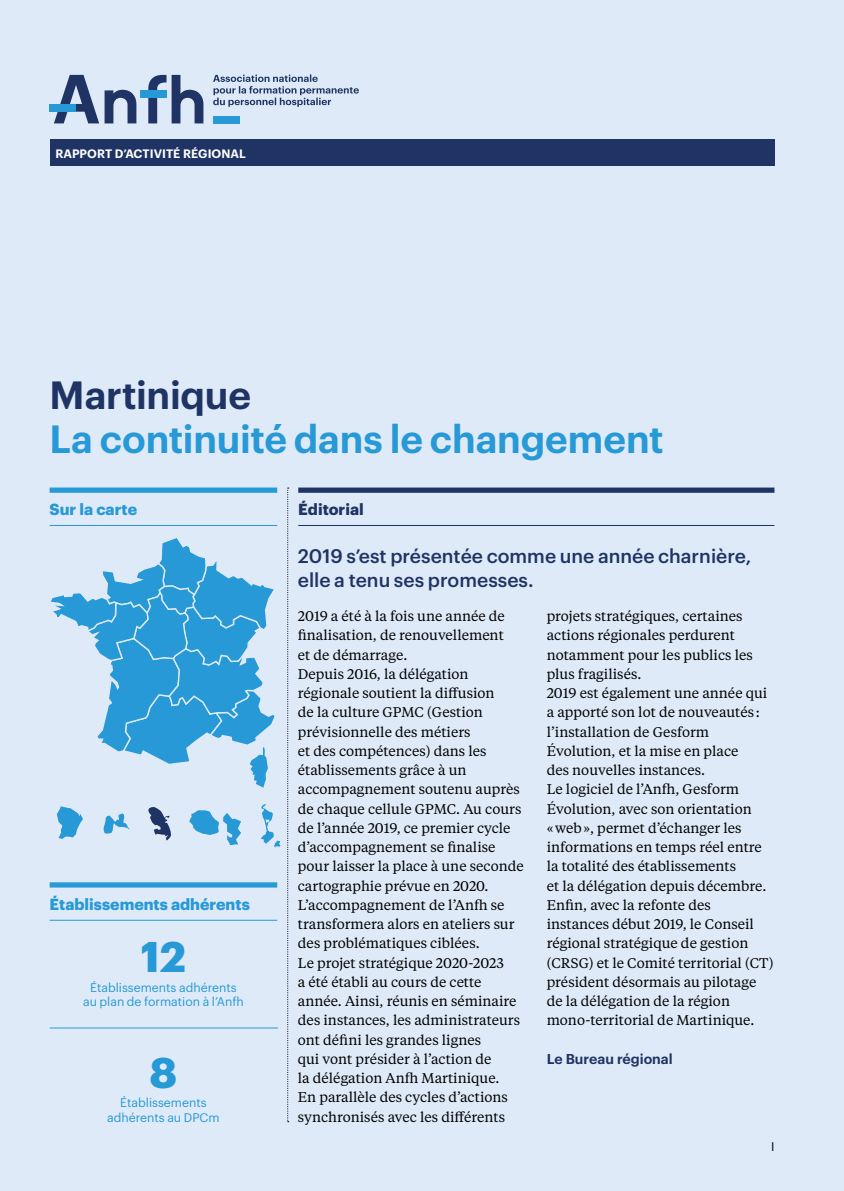
<style>
.page{position:relative;width:844px;height:1191px;background:#fff}
.page>*{position:absolute;margin:0;border:0;box-sizing:border-box;transform-origin:0 0}
.t1{font:700 42px "Graphik";color:#2699d6}
.t2{font:600 38.5px "Graphik";letter-spacing:-.005em;color:#2699d6}
.t3{font:600 38.5px "Graphik";letter-spacing:-.005em;color:#1f3464}
.t4{font:500 19.25px/24.2px "Graphik";color:#1f3464}
.t5{font:700 15.75px "Graphik";color:#2699d6}
.t6{font:700 15.75px "Graphik";color:#1f3464}
.t7{font:14px/19.2px "Tiempos Text";color:#000}
.t8{font:600 14px "Graphik";color:#1f3464}
.t9{font:12.25px/14.5px "Graphik";color:#2699d6;text-align:center}
.t10{font:12.25px "Graphik";color:#000}
.t11{font:600 11.9px "Graphik";letter-spacing:.005em;color:#fff}
</style>
<div class="page">
<div style="left:0;top:0;width:843px;height:1191px;background:#dfeaf8"></div>
<svg style="left:54px;top:75px;width:82px;height:48px"></svg>
<svg style="left:148px;top:75px;width:55px;height:48px"></svg>
<div style="left:140px;top:90px;width:26px;height:8px;background:#2699d6"></div>
<div style="left:213px;top:116px;width:26px;height:7px;background:#2699d6"></div>
<div style="left:50px;top:104px;width:26px;height:8px;background:#2699d6"></div>
<svg style="left:213px;top:74px;width:146px;height:33px"></svg>
<div style="left:50px;top:139px;width:724px;height:27px;background:#1f3464"></div>
<svg style="left:287px;top:487px;width:2px;height:635px"></svg>
<hr style="left:50px;top:1027px;width:228px;height:1px;background:#2699d6">
<svg style="left:51px;top:538px;width:224px;height:250px"></svg>
<svg style="left:189px;top:810px;width:52px;height:36px"></svg>
<svg style="left:57px;top:806px;width:26px;height:33px"></svg>
<svg style="left:148px;top:807px;width:23px;height:33px"></svg>
<svg style="left:103px;top:813px;width:27px;height:20px"></svg>
<svg style="left:261px;top:804px;width:19px;height:43px"></svg>
<div style="left:50px;top:487px;width:227px;height:6px;background:#2699d6"></div>
<hr style="left:50px;top:525px;width:227px;height:1px;background:#2699d6">
<div style="left:298px;top:487px;width:476px;height:6px;background:#1f3464"></div>
<hr style="left:298px;top:525px;width:476px;height:1px;background:#1f3464">
<div style="left:50px;top:882px;width:227px;height:5px;background:#2699d6"></div>
<hr style="left:50px;top:919px;width:227px;height:1px;background:#2699d6">
<p class="t11" style="left:55px;top:144px;width:192px">RAPPORT D’ACTIVITÉ RÉGIONAL</p>
<h2 class="t3" style="left:50px;top:366px;width:203px">Martinique</h2>
<h2 class="t2" style="left:50px;top:409px;width:615px">La continuité dans le changement</h2>
<p class="t5" style="left:50px;top:497px;width:89px">Sur la carte</p>
<p class="t6" style="left:298px;top:497px;width:67px">Éditorial</p>
<p class="t5" style="left:50px;top:892px;width:202px">Établissements adhérents</p>
<h1 class="t1" style="left:141px;top:924px;width:46px">12</h1>
<p class="t9" style="left:83px;top:979px;width:162px">Établissements adhérents au plan de formation à l’Anfh</p>
<h1 class="t1" style="left:149px;top:1040px;width:29px">8</h1>
<p class="t9" style="left:107px;top:1094px;width:114px">Établissements adhérents au DPCm</p>
<h3 class="t4" style="left:298px;top:542px;width:455px">2019 s’est présentée comme une année charnière, elle a tenu ses promesses.</h3>
<p class="t7" style="left:298px;top:606px;width:227px">2019 a été à la fois une année de finalisation, de renouvellement<br>et de démarrage.<br>Depuis 2016, la délégation régionale soutient la diffusion<br>de la culture GPMC (Gestion prévisionnelle des métiers<br>et des compétences) dans les établissements grâce à un accompagnement soutenu auprès de chaque cellule GPMC. Au cours de l’année 2019, ce premier cycle d’accompagnement se finalise pour laisser la place à une seconde cartographie prévue en 2020.<br>L’accompagnement de l’Anfh se transformera alors en ateliers sur des problématiques ciblées.<br>Le projet stratégique 2020-2023<br>a été établi au cours de cette année. Ainsi, réunis en séminaire des instances, les administrateurs ont défini les grandes lignes<br>qui vont présider à l’action de<br>la délégation Anfh Martinique.<br>En parallèle des cycles d’actions synchronisés avec les différents</p>
<p class="t7" style="left:546px;top:606px;width:228px">projets stratégiques, certaines actions régionales perdurent notamment pour les publics les plus fragilisés.<br>2019 est également une année qui a apporté son lot de nouveautés : l’installation de Gesform<br>Évolution, et la mise en place<br>des nouvelles instances.<br>Le logiciel de l’Anfh, Gesform<br>Évolution, avec son orientation «web», permet d’échanger les informations en temps réel entre la totalité des établissements<br>et la délégation depuis décembre.<br>Enfin, avec la refonte des instances début 2019, le Conseil régional stratégique de gestion (CRSG) et le Comité territorial (CT) président désormais au pilotage de la délégation de la région mono-territorial de Martinique.</p>
<p class="t8" style="left:546px;top:1048px;width:127px">Le Bureau régional</p>
<p class="t10" style="left:770px;top:1137px;width:5px">I</p>
</div>
